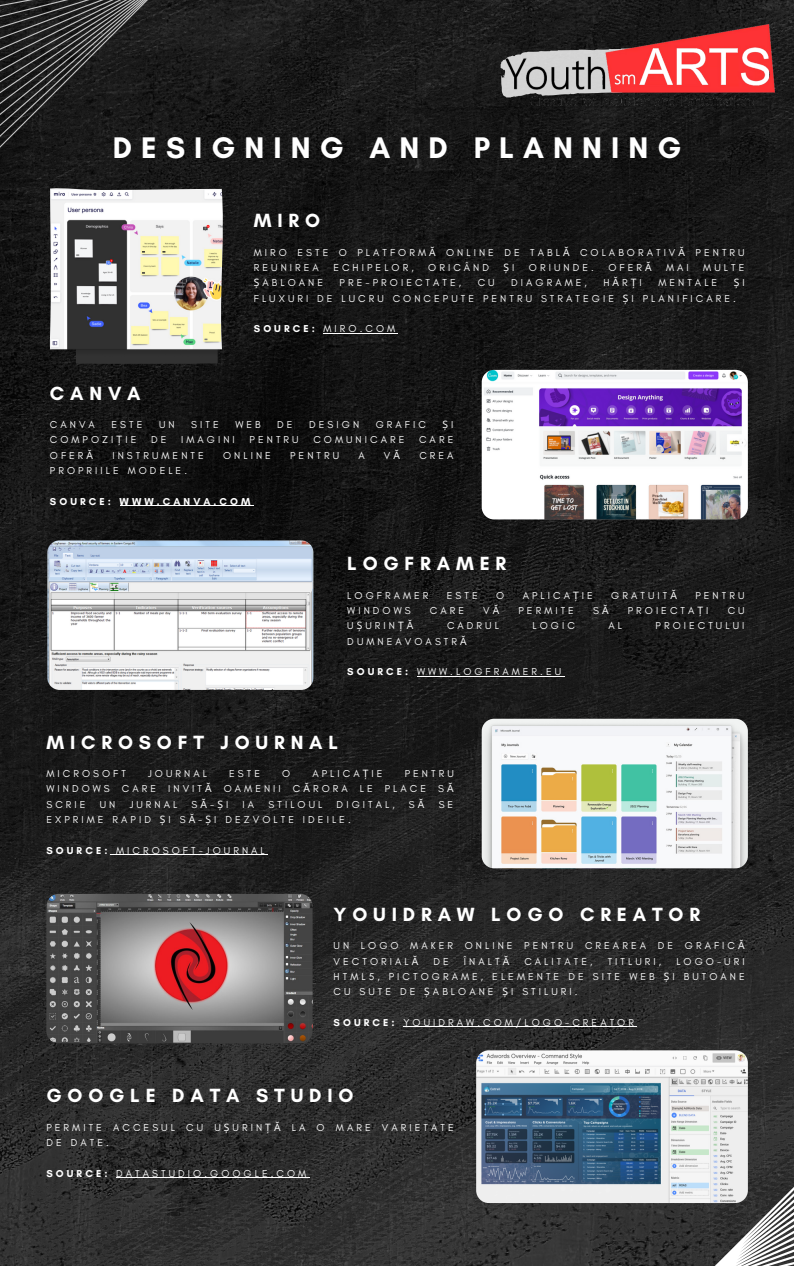
<style>
.page{position:relative;width:794px;height:1266px;background:#fff}
.page>*{position:absolute;margin:0;border:0;box-sizing:border-box;transform-origin:0 0}
.t1{font:700 30.38px "Glacial Indifference";letter-spacing:.3em;color:#fff}
.t2{font:700 19.42px "Glacial Indifference";letter-spacing:.3em;color:#fff}
.t3{font:10.2px/15.3px "Glacial Indifference";letter-spacing:.3em;color:#fff}
.t4{font:700 10.2px "Glacial Indifference";letter-spacing:.3em;color:#fff}
.t5{font:10.2px "Noto Sans";color:#fff}
.s1{font-family:"Noto Sans"}
.s2{font-family:"Glacial Indifference"}
.s3{font-weight:700}
</style>
<div class="page">
<img style="left:0;top:0;width:793px;height:1266px">
<svg style="left:691px;top:992px;width:102px;height:274px;background:#464646"></svg>
<svg style="left:0;top:0;width:175px;height:156px;background:#262626"></svg>
<svg style="left:500px;top:48px;width:5px;height:49px"></svg>
<img style="left:505px;top:25px;width:268px;height:83px">
<hr style="left:323px;top:333px;width:75px;height:1px;background:#fff">
<hr style="left:120px;top:505px;width:133px;height:1px;background:#fff">
<hr style="left:417px;top:676px;width:147px;height:1px;background:#fff">
<hr style="left:116px;top:854px;width:75px;height:1px;background:#fff">
<hr style="left:191px;top:854px;width:77px;height:1px;background:#fff">
<hr style="left:403px;top:1026px;width:233px;height:1px;background:#fff">
<hr style="left:116px;top:1177px;width:193px;height:1px;background:#fff">
<img style="left:50px;top:188px;width:173px;height:176px">
<img style="left:481px;top:370px;width:266px;height:149px;border-radius:12px">
<img style="left:47px;top:540px;width:266px;height:150px;border-radius:12px">
<img style="left:481px;top:719px;width:266px;height:149px;border-radius:12px">
<img style="left:46px;top:894px;width:266px;height:149px;border-radius:12px">
<img style="left:476px;top:1050px;width:271px;height:153px;border-radius:13px">
<h1 class="t1" style="left:113px;top:129px;width:569px">DESIGNING AND PLANNING</h1>
<h2 class="t2" style="left:254px;top:209px;width:68px">MIRO</h2>
<p class="t3" style="left:254px;top:244px;width:492px">MIRO ESTE O PLATFORM<span class="s1">Ă</span> ONLINE DE TABL<span class="s1">Ă</span> COLABORATIV<span class="s1">Ă</span> PENTRU<br>REUNIREA</p>
<p class="t3" style="left:333px;top:260px;width:82px">ECHIPELOR,</p>
<p class="t3" style="left:428px;top:260px;width:62px">ORICÂND</p>
<p class="t5" style="left:503px;top:260px;width:12px">Ș <span class="s2">I</span></p>
<p class="t3" style="left:528px;top:260px;width:66px">ORIUNDE.</p>
<p class="t3" style="left:608px;top:260px;width:45px">OFER<span class="s1">Ă</span></p>
<p class="t3" style="left:665px;top:260px;width:24px">MAI</p>
<p class="t3" style="left:703px;top:260px;width:43px">MULTE</p>
<p class="t3" style="left:254px;top:275px;width:71px"><span class="s1">Ș</span>ABLOANE</p>
<p class="t3" style="left:339px;top:275px;width:123px">PRE-PROIECTATE,</p>
<p class="t3" style="left:477px;top:275px;width:18px">C U</p>
<p class="t3" style="left:511px;top:275px;width:77px">DIAGRAME,</p>
<p class="t3" style="left:603px;top:275px;width:40px">H<span class="s1">Ă</span>R<span class="s1">Ț</span>I</p>
<p class="t3" style="left:658px;top:275px;width:60px">MENTALE</p>
<p class="t5" style="left:733px;top:275px;width:12px">Ș <span class="s2">I</span></p>
<p class="t3" style="left:254px;top:290px;width:483px">FLUXURI DE LUCRU CONCEPUTE PENTRU STRATEGIE <span class="s1">Ș</span>I PLANIFICARE.</p>
<p class="t3" style="left:254px;top:321px;width:143px"><span class="s3">SOURCE:</span> MIRO.COM</p>
<h2 class="t2" style="left:50px;top:381px;width:92px">CANVA</h2>
<p class="t3" style="left:50px;top:417px;width:46px">CANVA</p>
<p class="t3" style="left:111px;top:417px;width:32px">ESTE</p>
<p class="t3" style="left:159px;top:417px;width:17px">U N</p>
<p class="t3" style="left:191px;top:417px;width:29px">SITE</p>
<p class="t3" style="left:235px;top:417px;width:27px">WEB</p>
<p class="t3" style="left:277px;top:417px;width:17px">D E</p>
<p class="t3" style="left:309px;top:417px;width:51px">DESIGN</p>
<p class="t3" style="left:375px;top:417px;width:52px">GRAFIC</p>
<p class="t5" style="left:442px;top:417px;width:12px">Ș <span class="s2">I</span></p>
<p class="t3" style="left:50px;top:432px;width:88px">COMPOZI<span class="s1">Ț</span>IE</p>
<p class="t3" style="left:151px;top:432px;width:17px">D E</p>
<p class="t3" style="left:181px;top:432px;width:55px">IMAGINI</p>
<p class="t3" style="left:249px;top:432px;width:51px">PENTRU</p>
<p class="t3" style="left:313px;top:432px;width:92px">COMUNICARE</p>
<p class="t3" style="left:419px;top:432px;width:36px">CARE</p>
<p class="t3" style="left:50px;top:447px;width:45px">OFER<span class="s1">Ă</span></p>
<p class="t3" style="left:112px;top:447px;width:93px">INSTRUMENTE</p>
<p class="t3" style="left:223px;top:447px;width:49px">ONLINE</p>
<p class="t3" style="left:290px;top:447px;width:51px">PENTRU</p>
<p class="t3" style="left:358px;top:447px;width:8px">A</p>
<p class="t3" style="left:384px;top:447px;width:18px">V <span class="s1">Ă</span></p>
<p class="t3" style="left:419px;top:447px;width:36px">CREA</p>
<p class="t3" style="left:50px;top:463px;width:139px">PROPRIILE MODELE.</p>
<p class="t4" style="left:50px;top:495px;width:202px">SOURCE: WWW.CANVA.COM</p>
<h2 class="t2" style="left:347px;top:552px;width:160px">LOGFRAMER</h2>
<p class="t3" style="left:347px;top:587px;width:83px">LOGFRAMER</p>
<p class="t3" style="left:446px;top:587px;width:32px">ESTE</p>
<p class="t3" style="left:496px;top:587px;width:10px">O</p>
<p class="t3" style="left:522px;top:587px;width:72px">APLICA<span class="s1">Ț</span>IE</p>
<p class="t3" style="left:611px;top:587px;width:67px">GRATUIT<span class="s1">Ă</span></p>
<p class="t3" style="left:695px;top:587px;width:51px">PENTRU</p>
<p class="t3" style="left:347px;top:603px;width:65px">WINDOWS</p>
<p class="t3" style="left:429px;top:603px;width:36px">CARE</p>
<p class="t3" style="left:483px;top:603px;width:18px">V <span class="s1">Ă</span></p>
<p class="t3" style="left:518px;top:603px;width:57px">PERMITE</p>
<p class="t3" style="left:592px;top:603px;width:17px">S <span class="s1">Ă</span></p>
<p class="t3" style="left:627px;top:603px;width:82px">PROIECTA<span class="s1">Ț</span>I</p>
<p class="t3" style="left:727px;top:603px;width:18px">C U</p>
<p class="t3" style="left:347px;top:618px;width:68px">U<span class="s1">Ș</span>URIN<span class="s1">ȚĂ</span></p>
<p class="t3" style="left:447px;top:618px;width:53px">CADRUL</p>
<p class="t3" style="left:532px;top:618px;width:44px">LOGIC</p>
<p class="t3" style="left:608px;top:618px;width:15px">A L</p>
<p class="t3" style="left:655px;top:618px;width:90px">PROIECTULUI</p>
<p class="t3" style="left:347px;top:633px;width:121px">DUMNEAVOASTR<span class="s1">Ă</span></p>
<p class="t3" style="left:347px;top:664px;width:215px"><span class="s3">SOURCE:</span> WWW.LOGFRAMER.EU</p>
<h2 class="t2" style="left:46px;top:730px;width:293px">MICROSOFT JOURNAL</h2>
<p class="t3" style="left:46px;top:766px;width:81px">MICROSOFT</p>
<p class="t3" style="left:148px;top:766px;width:60px">JOURNAL</p>
<p class="t3" style="left:229px;top:766px;width:32px">ESTE</p>
<p class="t3" style="left:282px;top:766px;width:10px">O</p>
<p class="t3" style="left:312px;top:766px;width:72px">APLICA<span class="s1">Ț</span>IE</p>
<p class="t3" style="left:46px;top:766px;width:408px;text-align:justify;text-indent:358px">PENTRU WINDOWS CARE INVIT<span class="s1">Ă</span> OAMENII C<span class="s1">Ă</span>RORA LE PLACE S<span class="s1">Ă </span>SCRIE</p>
<p class="t3" style="left:100px;top:796px;width:17px">U N</p>
<p class="t3" style="left:130px;top:796px;width:49px">JURNAL</p>
<p class="t3" style="left:191px;top:796px;width:38px">S<span class="s1">Ă</span>-<span class="s1">Ș</span>I</p>
<p class="t3" style="left:242px;top:796px;width:13px">I A</p>
<p class="t3" style="left:268px;top:796px;width:55px">STILOUL</p>
<p class="t3" style="left:336px;top:796px;width:60px">DIGITAL,</p>
<p class="t3" style="left:409px;top:796px;width:17px">S <span class="s1">Ă</span></p>
<p class="t3" style="left:438px;top:796px;width:16px">S E</p>
<p class="t3" style="left:46px;top:812px;width:305px">EXPRIME RAPID <span class="s1">Ș</span>I S<span class="s1">Ă</span>-<span class="s1">Ș</span>I DEZVOLTE IDEILE.</p>
<p class="t3" style="left:46px;top:842px;width:220px"><span class="s3">SOURCE:</span> MICROSOFT-JOURNAL</p>
<h2 class="t2" style="left:333px;top:902px;width:368px">YOUIDRAW LOGO CREATOR</h2>
<p class="t3" style="left:333px;top:938px;width:412px">UN LOGO MAKER ONLINE PENTRU CREAREA DE GRAFIC<span class="s1">Ă<br></span>VECTORIAL<span class="s1">Ă</span></p>
<p class="t3" style="left:433px;top:953px;width:17px">D E</p>
<p class="t3" style="left:463px;top:953px;width:47px">ÎNALT<span class="s1">Ă</span></p>
<p class="t3" style="left:524px;top:953px;width:70px">CALITATE,</p>
<p class="t3" style="left:607px;top:953px;width:55px">TITLURI,</p>
<p class="t3" style="left:333px;top:953px;width:412px;text-align:justify;text-indent:342px">LOGO-URI HTML5, PICTOGRAME, ELEMENTE DE SITE WEB <span class="s1">Ș</span>I BUTOANE CU SUTE DE <span class="s1">Ș</span>ABLOANE <span class="s1">Ș</span>I STILURI.</p>
<p class="t3" style="left:333px;top:1015px;width:302px"><span class="s3">SOURCE:</span> YOUIDRAW.COM/LOGO-CREATOR</p>
<h2 class="t2" style="left:46px;top:1083px;width:308px">GOOGLE DATA STUDIO</h2>
<p class="t3" style="left:46px;top:1119px;width:408px">PERMITE ACCESUL CU U<span class="s1">Ș</span>URIN<span class="s1">ȚĂ</span> LA O MARE VARIETATE<br>DE DATE.</p>
<p class="t3" style="left:46px;top:1165px;width:261px"><span class="s3">SOURCE:</span> DATASTUDIO.GOOGLE.COM</p>
</div>
